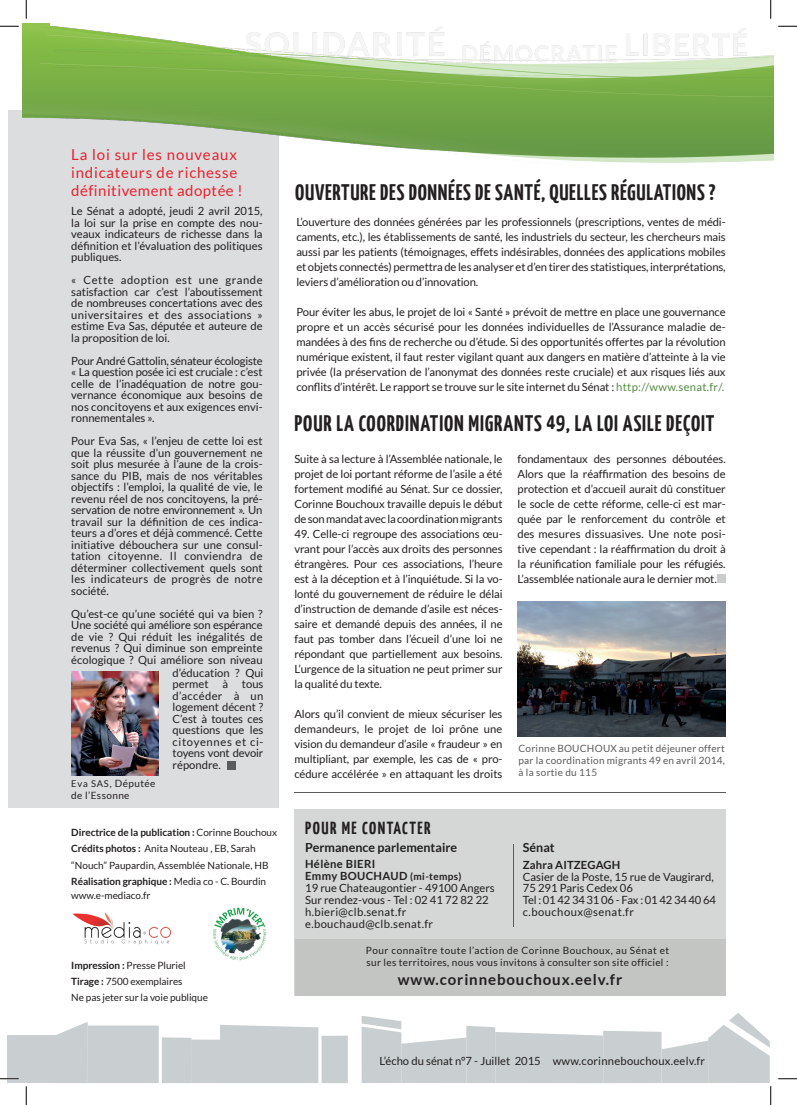
<style>
.page{position:relative;width:797px;height:1105px;background:#fff}
.page>*{position:absolute;margin:0;border:0;box-sizing:border-box;transform-origin:0 0}
.t1{font:700 22.5px "Yanone Kaffeesatz";letter-spacing:.03em;color:#231f20}
.t2{font:700 17.5px "Yanone Kaffeesatz";color:#231f20}
.t3{font:15px/18px "Lato";letter-spacing:.05em;color:#e8212e}
.t4{font:700 15px "Lato";letter-spacing:.06em;color:#231f20}
.t5{font:700 12.5px "Lato";color:#231f20}
.t6{font:11.25px/11.5px "Lato";color:#231f20;text-align:justify}
.t7{font:11.25px "Lato";letter-spacing:.02em;color:#231f20}
.t8{font:700 11.25px/11.9px "Lato";letter-spacing:.03em;color:#231f20}
.t9{font:700 11.25px "Lato";letter-spacing:.01em;color:#231f20}
.t10{font:10px/16.2px "Lato";color:#231f20}
.t11{font:10px/12px "Lato";letter-spacing:.03em;color:#231f20}
.t12{font:10px/12px "Lato";letter-spacing:.025em;color:#5a5b5c;text-align:justify}
.t13{font:700 10px "Lato";letter-spacing:.03em;color:#231f20}
.t14{font:10px "Lato";letter-spacing:.04em;color:#231f20}
.t15{font:9.38px "Lato";color:#231f20}
.s1{font-size:10px}
.s2{font-weight:700}
.s3{color:#558b45}
.s4{font-size:11.25px}
</style>
<div class="page">
<div style="left:8px;top:1036px;width:50px;height:47px;background:#c9cfd0"></div>
<svg style="left:56px;top:1022px;width:32px;height:61px"></svg>
<div style="left:87px;top:1025px;width:72px;height:58px;background:#c9cfd0"></div>
<svg style="left:162px;top:1037px;width:29px;height:46px"></svg>
<div style="left:191px;top:1039px;width:30px;height:44px;background:#c9cfd0"></div>
<div style="left:220px;top:1025px;width:98px;height:58px;background:#c9cfd0"></div>
<div style="left:321px;top:1036px;width:27px;height:47px;background:#c9cfd0"></div>
<div style="left:9px;top:110px;width:270px;height:698px;background:#dcdddf"></div>
<div style="left:294px;top:808px;width:431px;height:187px;background:#d5d6d6"></div>
<img style="left:213px;top:907px;width:54px;height:54px">
<hr style="left:513px;top:844px;width:1px;height:82px;background:#5a5b5c">
<img style="left:72px;top:912px;width:100px;height:33px">
<div style="left:296px;top:939px;width:429px;height:56px;background:#c3c5c3"></div>
<img style="left:22px;top:26px;width:751px;height:137px">
<hr style="left:22px;top:24px;width:27px;height:3px;background:#91c451">
<img style="left:71px;top:671px;width:87px;height:104px">
<hr style="left:294px;top:792px;width:431px;height:1px;background:#5a5b5c">
<div style="left:227px;top:761px;width:8px;height:9px;background:#5a5b5c"></div>
<img style="left:517px;top:602px;width:208px;height:135px">
<div style="left:717px;top:574px;width:8px;height:9px;background:#cacccf"></div>
<svg style="left:0;top:25px;width:19px;height:2px"></svg>
<svg style="left:778px;top:25px;width:19px;height:2px"></svg>
<svg style="left:0;top:1078px;width:19px;height:1px"></svg>
<svg style="left:778px;top:1078px;width:19px;height:1px"></svg>
<svg style="left:25px;top:0;width:2px;height:19px"></svg>
<svg style="left:25px;top:1086px;width:2px;height:19px"></svg>
<svg style="left:770px;top:0;width:1px;height:19px"></svg>
<svg style="left:361px;top:1013px;width:410px;height:92px"></svg>
<h3 class="t3" style="left:71px;top:145px;width:173px">La loi sur les nouveaux indicateurs de richesse définitivement adoptée !</h3>
<p class="t6" style="left:71px;top:205px;width:193px">Le Sénat a adopté, jeudi 2 avril 2015, la loi sur la prise en compte des nou&shy;veaux indicateurs de richesse dans la définition et l’évaluation des politiques publiques.</p>
<p class="t6" style="left:71px;top:274px;width:193px">« Cette adoption est une grande satisfaction car c’est l’aboutissement de nombreuses concertations avec des universitaires et des associations » estime Eva Sas, députée et auteure de la proposition de loi.</p>
<p class="t6" style="left:71px;top:355px;width:193px">Pour André Gattolin, sénateur écologiste « La question posée ici est cruciale : c’est celle de l’inadéquation de notre gou&shy;vernance économique aux besoins de nos concitoyens et aux exigences envi&shy;ronnementales ».</p>
<p class="t6" style="left:71px;top:435px;width:193px">Pour Eva Sas, « l’enjeu de cette loi est que la réussite d’un gouvernement ne soit plus mesurée à l’aune de la crois&shy;sance du PIB, mais de nos véritables objectifs : l’emploi, la qualité de vie, le revenu réel de nos concitoyens, la pré&shy;servation de notre environnement ». Un travail sur la définition de ces indica&shy;teurs a d’ores et déjà commencé. Cette initiative débouchera sur une consul&shy;tation citoyenne. Il conviendra de déterminer collectivement quels sont les indicateurs de progrès de notre société.</p>
<p class="t6" style="left:71px;top:608px;width:193px">Qu’est-ce qu’une société qui va bien ?<br>Une société qui améliore son espérance de vie ? Qui réduit les inégalités de revenus ? Qui diminue son empreinte écologique ? Qui améliore son niveau</p>
<p class="t15" style="left:71px;top:778px;width:86px">Eva Sas, <span class="s1">Députée</span></p>
<p class="t14" style="left:71px;top:790px;width:60px">de l’Essonne</p>
<p class="t6" style="left:172px;top:667px;width:92px">d’éducation ? Qui permet à tous d’accéder à un logement décent ?<br>C’est à toutes ces questions que les citoyennes et ci&shy;toyens vont devoir répondre.</p>
<p class="t10" style="left:71px;top:824px;width:207px"><span class="s2">Directrice de la publication :</span> Corinne Bouchoux <span class="s2">Crédits photos :</span> Anita Nouteau , EB, Sarah “Nouch” Paupardin, Assemblée Nationale, HB <span class="s2">Réalisation graphique :</span> Media co - C. Bourdin</p>
<p class="t10" style="left:71px;top:887px;width:81px">www.e-mediaco.fr</p>
<p class="t10" style="left:71px;top:957px;width:138px"><span class="s2">I mpression :</span> Presse Pluriel<br><span class="s2">Tirage :</span> 7500 exemplaires<br>Ne pas jeter sur la voie publique</p>
<h1 class="t1" style="left:295px;top:179px;width:422px">OUVERTURE DES DONNÉES DE SANTÉ, QUELLES RÉGULATIONS ?</h1>
<p class="t6" style="left:296px;top:215px;width:431px;line-height:15px">L’ouverture des données générées par les professionnels (prescriptions, ventes de médi&shy;caments, etc.), les établissements de santé, les industriels du secteur, les chercheurs mais aussi par les patients (témoignages, effets indésirables, données des applications mobiles et objets connectés) permettra de les analyser et d’en tirer des statistiques, interprétations, leviers d’amélioration ou d’innovation.</p>
<p class="t6" style="left:296px;top:305px;width:431px;line-height:15px">Pour éviter les abus, le projet de loi « Santé » prévoit de mettre en place une gouvernance propre et un accès sécurisé pour les données individuelles de l’Assurance maladie de&shy;mandées à des fins de recherche ou d’étude. Si des opportunités offertes par la révolution numérique existent, il faut rester vigilant quant aux dangers en matière d’atteinte à la vie privée (la préservation de l’anonymat des données reste cruciale) et aux risques liés aux conflits d’intérêt. Le rapport se trouve sur le site internet du Sénat : <span class="s3">http://www.senat.fr/.</span></p>
<h1 class="t1" style="left:294px;top:409px;width:11px">POUR</h1>
<h1 class="t1" style="left:336px;top:409px;width:32px">LACOORDINATION</h1>
<h1 class="t1" style="left:468px;top:409px;width:36px">MIGRANTS</h1>
<h1 class="t1" style="left:546px;top:409px;width:153px">49, LA LOI ASILE DEÇOIT</h1>
<p class="t6" style="left:294px;top:451px;width:210px;line-height:15px">Suite à sa lecture à l’Assemblée nationale, le projet de loi portant réforme de l’asile a été fortement modifié au Sénat. Sur ce dossier, Corinne Bouchoux travaille depuis le début de son mandat avec la coordination migrants</p>
<p class="t6" style="left:294px;top:526px;width:210px;line-height:15px">49. Celle-ci regroupe des associations œu&shy;vrant pour l’accès aux droits des personnes étrangères. Pour ces associations, l’heure est à la déception et à l’inquiétude. Si la vo&shy;lonté du gouvernement de réduire le délai d’instruction de demande d’asile est néces&shy;saire et demandé depuis des années, il ne faut pas tomber dans l’écueil d’une loi ne répondant que partiellement aux besoins.<br>L’urgence de la situation ne peut primer sur la qualité du texte.</p>
<p class="t6" style="left:294px;top:706px;width:210px;line-height:15px">Alors qu’il convient de mieux sécuriser les demandeurs, le projet de loi prône une vision du demandeur d’asile « fraudeur » en multipliant, par exemple, les cas de « pro&shy;cédure accélérée » en attaquant les droits</p>
<p class="t6" style="left:517px;top:451px;width:210px;line-height:15px">fondamentaux des personnes déboutées.<br>Alors que la réaffirmation des besoins de protection et d’accueil aurait dû constituer le socle de cette réforme, celle-ci est mar&shy;quée par le renforcement du contrôle et des mesures dissuasives. Une note posi&shy;tive cependant : la réaffirmation du droit à la réunification familiale pour les réfugiés.<br>L’assemblée nationale aura le dernier mot.</p>
<p class="t12" style="left:518px;top:742px;width:208px">Corinne BOUCHOUX au petit déjeuner offert par la coordination migrants 49 en avril 2014, à la sortie du 115</p>
<h2 class="t2" style="left:305px;top:817px;width:9px">POUR</h2>
<h2 class="t2" style="left:342px;top:817px;width:29px">ME CONTACTER</h2>
<p class="t5" style="left:305px;top:840px;width:153px">Permanence parlementaire</p>
<p class="t8" style="left:305px;top:858px;width:65px">Hélène BI ERI<br>Emmy BOUCH</p>
<p class="t13" style="left:382px;top:871px;width:80px"><span class="s4">AUD</span> (mi-temps)</p>
<p class="t6" style="left:305px;top:882px;width:191px;line-height:11.9px;text-align:left">19 rue Chateaugontier - 49100 Angers<br>Sur rendez-vous - Tel : 02 41 72 82 22 h.bieri@clb.senat.fr e.bouchaud@clb.senat.fr</p>
<p class="t5" style="left:523px;top:841px;width:33px">Sénat</p>
<p class="t9" style="left:523px;top:858px;width:99px">Zahra Aitzegagh</p>
<p class="t6" style="left:523px;top:870px;width:194px;line-height:11.9px;text-align:left">Casier de la Poste, 15 rue de Vaugirard,<br>75 291 Paris Cedex 06<br>Tel : 01 42 34 31 06 - Fax : 01 42 34 40 64 c.bouchoux@senat.fr</p>
<p class="t11" style="left:366px;top:944px;width:305px">Pour connaître toute l’action de Corinne Bouchoux, au Sénat et sur les territoires, nous vous invitons à consulter son site officiel :</p>
<h3 class="t4" style="left:398px;top:971px;width:226px">www.corinnebouchoux.eelv.fr</h3>
<p class="t7" style="left:379px;top:1055px;width:327px">L’écho du sénat n°7 - Juillet 2015 www.corinnebouchoux.eelv.fr</p>
</div>
